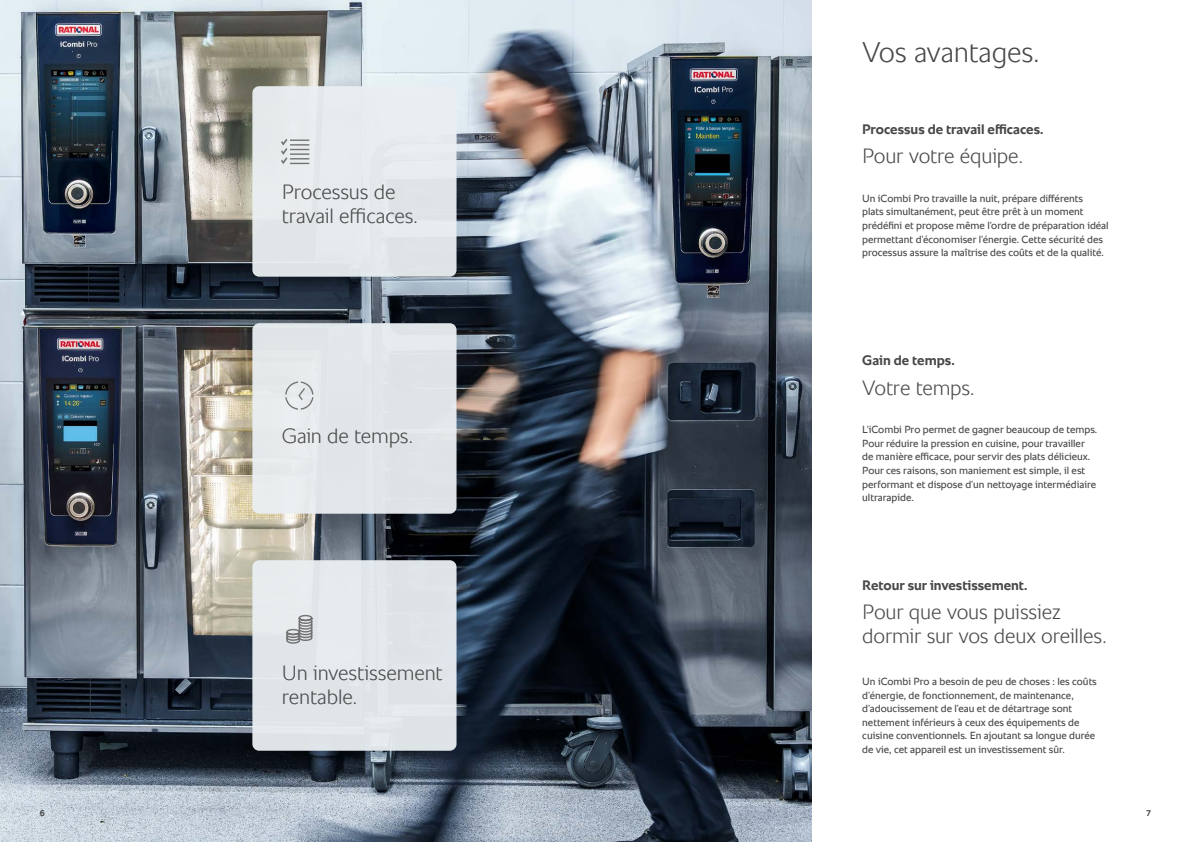
<style>
.page{position:relative;width:1191px;height:842px;background:#fff}
.page>*{position:absolute;margin:0;border:0;box-sizing:border-box;transform-origin:0 0}
.t1{font:300 29px "RATIONAL Sans TT";letter-spacing:-.01em;color:#484847}
.t2{font:300 21px/24px "RATIONAL Sans TT";letter-spacing:-.01em;color:#484847}
.t3{font:700 14px "RATIONAL Sans TT";color:#484847}
.t4{font:10.5px/13.6px "RATIONAL Sans TT";color:#484847}
.t5{font:700 8.5px "RATIONAL Sans TT";color:#484847}
</style>
<div class="page">
<img style="left:0;top:0;width:811px;height:842px">
<div style="left:252px;top:323px;width:204px;height:191px;background:#e1e6ea;border-radius:7px"></div>
<svg style="left:285px;top:381px;width:28px;height:29px"></svg>
<div style="left:252px;top:86px;width:204px;height:191px;background:#eaeff2;border-radius:7px"></div>
<svg style="left:281px;top:139px;width:28px;height:25px"></svg>
<div style="left:252px;top:560px;width:204px;height:191px;background:#e0e5e9;border-radius:7px"></div>
<svg style="left:286px;top:615px;width:26px;height:29px"></svg>
<h2 class="t2" style="left:282px;top:180px;width:137px">Processus de travail efficaces.</h2>
<h2 class="t2" style="left:282px;top:424px;width:133px">Gain de temps.</h2>
<h2 class="t2" style="left:282px;top:661px;width:162px">Un investissement rentable.</h2>
<h1 class="t1" style="left:862px;top:32px;width:179px">Vos avantages.</h1>
<h3 class="t3" style="left:862px;top:119px;width:183px">Processus de travail efficaces.</h3>
<h2 class="t2" style="left:862px;top:144px;width:162px">Pour votre équipe.</h2>
<p class="t4" style="left:862px;top:192px;width:248px">Un iCombi Pro travaille la nuit, prépare différents<br>plats simultanément, peut être prêt à un moment prédéfini et propose même l’ordre de préparation idéal permettant d’économiser l’énergie. Cette sécurité des processus assure la maîtrise des coûts et de la qualité.</p>
<h3 class="t3" style="left:862px;top:350px;width:94px">Gain de temps.</h3>
<h2 class="t2" style="left:862px;top:376px;width:114px">Votre temps.</h2>
<p class="t4" style="left:862px;top:423px;width:236px">L’iCombi Pro permet de gagner beaucoup de temps.<br>Pour réduire la pression en cuisine, pour travailler de manière efficace, pour servir des plats délicieux.<br>Pour ces raisons, son maniement est simple, il est performant et dispose d’un nettoyage intermédiaire ultrarapide.</p>
<h3 class="t3" style="left:862px;top:575px;width:167px">Retour sur investissement.</h3>
<h2 class="t2" style="left:862px;top:600px;width:246px">Pour que vous puissiez dormir sur vos deux oreilles.</h2>
<p class="t4" style="left:862px;top:675px;width:236px">Un iCombi Pro a besoin de peu de choses : les coûts d’énergie, de fonctionnement, de maintenance, d’adoucissement de l’eau et de détartrage sont nettement inférieurs à ceux des équipements de cuisine conventionnels. En ajoutant sa longue durée de vie, cet appareil est un investissement sûr.</p>
<p class="t5" style="left:40px;top:807px;width:7px">6</p>
<p class="t5" style="left:1146px;top:807px;width:7px">7</p>
</div>
